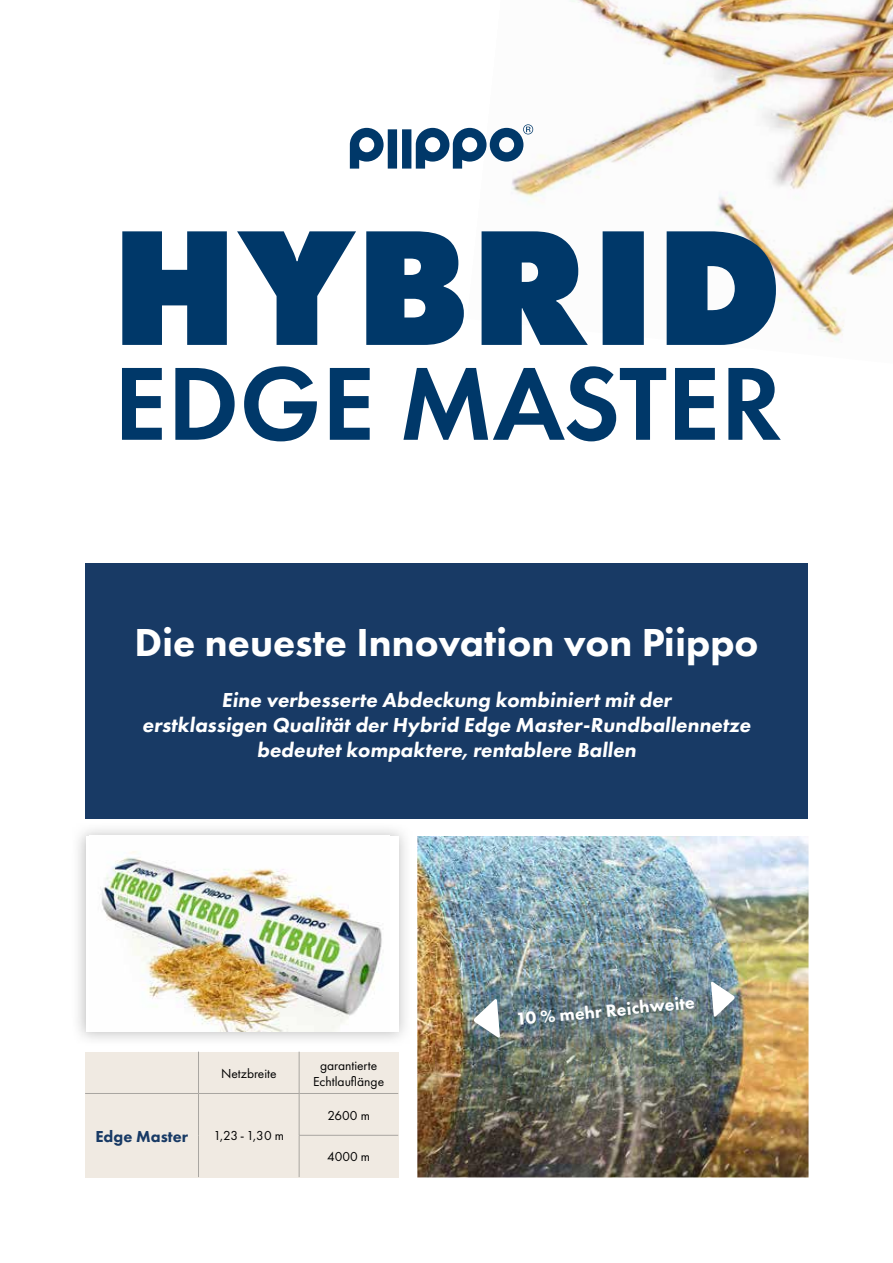
<style>
.page{position:relative;width:893px;height:1263px;background:#fff}
.page>*{position:absolute;margin:0;border:0;box-sizing:border-box;transform-origin:0 0}
.t1{font:800 40.5px "Futura PT";color:#fff}
.t2{font:800 21px/25.2px "Futura PT";color:#fff;text-align:center}
.t3{font:800 18px "Futura PT";color:#fff}
.t4{font:800 16.5px "Futura PT";color:#183a65}
.t5{font:13.5px/16.2px "Futura PT";color:#000;text-align:center}
</style>
<div class="page">
<img style="left:512px;top:0;width:381px;height:342px">
<img style="left:417px;top:836px;width:391px;height:341px">
<svg style="left:350px;top:124px;width:183px;height:45px"></svg>
<svg style="left:122px;top:231px;width:654px;height:114px;fill:#003869"></svg>
<svg style="left:122px;top:366px;width:659px;height:75px"></svg>
<img style="left:97px;top:850px;width:287px;height:181px">
<img style="left:436px;top:944px;width:337px;height:131px">
<svg style="left:711px;top:981px;width:24px;height:36px"></svg>
<svg style="left:473px;top:998px;width:27px;height:40px"></svg>
<div style="left:85px;top:564px;width:723px;height:255px;background:#183a65"></div>
<div style="left:85px;top:1052px;width:313px;height:125px;background:#f0eae2"></div>
<hr style="left:198px;top:1052px;width:1px;height:41px;background:#a9a6a1">
<hr style="left:299px;top:1052px;width:1px;height:41px;background:#a9a6a1">
<hr style="left:85px;top:1093px;width:113px;height:1px;background:#a9a6a1">
<hr style="left:198px;top:1093px;width:101px;height:1px;background:#a9a6a1">
<hr style="left:198px;top:1094px;width:1px;height:41px;background:#a9a6a1">
<hr style="left:198px;top:1135px;width:1px;height:42px;background:#a9a6a1">
<hr style="left:299px;top:1093px;width:99px;height:1px;background:#a9a6a1">
<hr style="left:299px;top:1094px;width:1px;height:41px;background:#a9a6a1">
<hr style="left:299px;top:1135px;width:99px;height:1px;background:#a9a6a1">
<hr style="left:299px;top:1135px;width:1px;height:42px;background:#a9a6a1">
<h1 class="t1" style="left:134px;top:617px;width:626px">Die neueste Innovation von Piippo</h1>
<p class="t2" style="left:142px;top:687px;width:613px">Eine verbesserte Abdeckung kombiniert mit der<br>erstklassigen Qualität der Hybrid Edge Master-Rundballennetze bedeutet kompaktere, rentablere Ballen</p>
<p class="t5" style="left:221px;top:1065px;width:57px">Netzbreite</p>
<p class="t5" style="left:313px;top:1057px;width:73px">garantierte<br>Echtlauflänge</p>
<p class="t4" style="left:95px;top:1126px;width:94px">Edge Master</p>
<p class="t5" style="left:214px;top:1128px;width:72px">1,23 - 1,30 m</p>
<p class="t5" style="left:327px;top:1107px;width:44px">2600 m</p>
<p class="t5" style="left:327px;top:1149px;width:45px">4000 m</p>
<p class="t3" style="left:515px;top:1007px;width:181px;rotate:-5deg">10 % mehr Reichweite</p>
</div>
